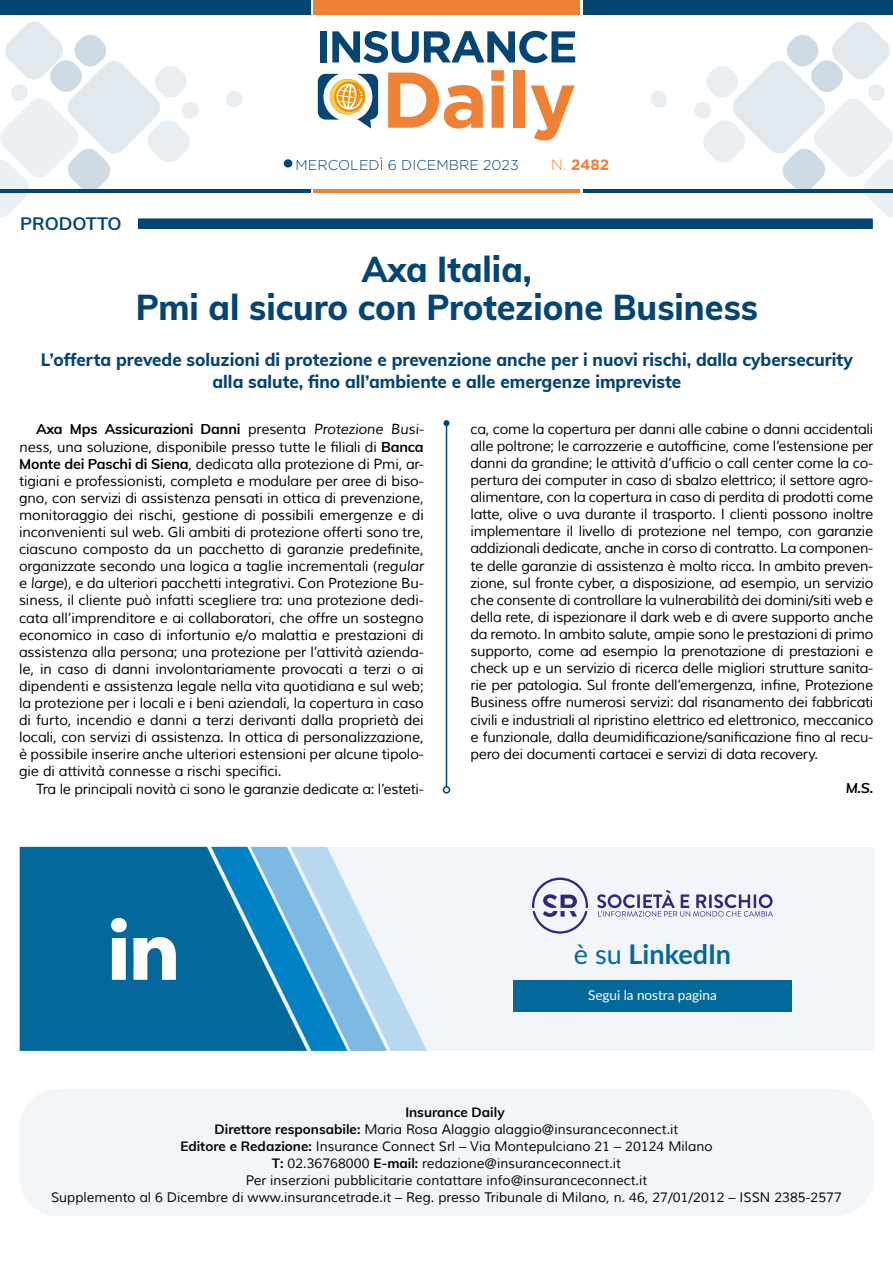
<style>
.page{position:relative;width:893px;height:1263px;background:#fff}
.page>*{position:absolute;margin:0;border:0;box-sizing:border-box;transform-origin:0 0}
.t1{font:800 36px/39px "Muli";color:#054573;text-align:center;scale:.95 1}
.t2{font:700 27px "Lato";color:#04689a}
.t3{font:800 18px/22.5px "Muli";color:#054573;text-align:center;scale:.95 1}
.t4{font:700 18px "Muli";color:#054573}
.t5{font:700 15px "Gotham";color:#f08033}
.t6{font:14.25px/17.1px "Muli";letter-spacing:-.02em;color:#000;text-align:justify}
.t7{font:300 14.25px "Gotham";color:#054573}
.t8{font:italic 700 14.25px "Muli";color:#000}
.t9{font:13.5px "Muli";color:#000}
.t10{font:13.5px "Lato";color:#fff}
.t11{font:700 13.5px "Muli";color:#000}
.s1{font-weight:300}
.s2{font-weight:700}
.s3{font-style:italic}
.s4{font-weight:400}
</style>
<div class="page">
<div style="left:583px;top:0;width:310px;height:15px;background:#054573"></div>
<div style="left:313px;top:0;width:266px;height:15px;background:#f08033"></div>
<hr style="left:583px;top:189px;width:310px;height:3px;background:#054573">
<hr style="left:313px;top:189px;width:266px;height:3px;background:#f08033">
<svg style="left:650px;top:91px;width:17px;height:17px"></svg>
<svg style="left:226px;top:91px;width:17px;height:17px"></svg>
<svg style="left:693px;top:22px;width:200px;height:196px"></svg>
<svg style="left:0;top:22px;width:200px;height:196px"></svg>
<hr style="left:0;top:189px;width:310px;height:3px;background:#054573">
<div style="left:0;top:0;width:310px;height:15px;background:#054573"></div>
<svg style="left:318px;top:74px;width:60px;height:55px"></svg>
<svg style="left:388px;top:73px;width:95px;height:56px"></svg>
<svg style="left:491px;top:70px;width:13px;height:58px"></svg>
<div style="left:513px;top:70px;width:12px;height:58px;background:#f08034"></div>
<svg style="left:531px;top:85px;width:44px;height:56px"></svg>
<div style="left:320px;top:31px;width:6px;height:31px;background:#044574"></div>
<svg style="left:332px;top:31px;width:243px;height:32px"></svg>
<div style="left:284px;top:159px;width:8px;height:8px;background:#054573;border-radius:50%"></div>
<div style="left:19px;top:1089px;width:855px;height:127px;background:#f3f6f8;border-radius:38px"></div>
<hr style="left:446px;top:423px;width:1px;height:364px;background:#054573">
<svg style="left:443px;top:420px;width:6px;height:6px"></svg>
<div style="left:443px;top:786px;width:7px;height:7px;border:2px solid #054573;border-radius:50%"></div>
<div style="left:138px;top:218px;width:735px;height:11px;background:#054573"></div>
<div style="left:20px;top:847px;width:854px;height:203px;background:#f2f6fb"></div>
<div style="left:20px;top:847px;width:191px;height:204px;background:#04689a"></div>
<svg style="left:211px;top:847px;width:216px;height:204px"></svg>
<div style="left:513px;top:980px;width:279px;height:32px;background:#04689a"></div>
<svg style="left:597px;top:890px;width:176px;height:27px"></svg>
<svg style="left:532px;top:877px;width:56px;height:57px"></svg>
<svg style="left:111px;top:918px;width:65px;height:62px"></svg>
<p class="t4" style="left:20px;top:210px;width:103px">PRODOTTO</p>
<p class="t7" style="left:296px;top:157px;width:225px">MERCOLEDÌ 6 DICEMBRE 2023</p>
<p class="t5" style="left:551px;top:156px;width:60px"><span class="s1">N.</span> 2482</p>
<h1 class="t1" style="left:136px;top:247px;width:657px">Axa Italia,<br>Pmi al sicuro con Protezione Business</h1>
<p class="t3" style="left:41px;top:347px;width:856px">L’offerta prevede soluzioni di protezione e prevenzione anche per i nuovi rischi, dalla cybersecurity alla salute, fino all’ambiente e alle emergenze impreviste</p>
<p class="t6" style="left:470px;top:421px;width:404px">ca, come la copertura per danni alle cabine o danni accidentali alle poltrone; le carrozzerie e autofficine, come l’estensione per danni da grandine; le attività d’ufficio o call center come la co&shy;pertura dei computer in caso di sbalzo elettrico; il settore agro&shy;alimentare, con la copertura in caso di perdita di prodotti come latte, olive o uva durante il trasporto. I clienti possono inoltre implementare il livello di protezione nel tempo, con garanzie addizionali dedicate, anche in corso di contratto. La componen&shy;te delle garanzie di assistenza è molto ricca. In ambito preven&shy;zione, sul fronte cyber, a disposizione, ad esempio, un servizio che consente di controllare la vulnerabilità dei domini/siti web e della rete, di ispezionare il dark web e di avere supporto anche da remoto. In ambito salute, ampie sono le prestazioni di primo supporto, come ad esempio la prenotazione di prestazioni e check up e un servizio di ricerca delle migliori strutture sanita&shy;rie per patologia. Sul fronte dell’emergenza, infine, Protezione Business offre numerosi servizi: dal risanamento dei fabbricati civili e industriali al ripristino elettrico ed elettronico, meccanico e funzionale, dalla deumidificazione/sanificazione fino al recu&shy;pero dei documenti cartacei e servizi di data recovery.</p>
<p class="t8" style="left:846px;top:777px;width:29px">M.S.</p>
<p class="t6" style="left:19px;top:421px;width:406px;text-indent:17px"><span class="s2">Axa Mps Assicurazioni Danni</span> presenta <span class="s3">Protezione Busi&shy;ness</span>, una soluzione, disponibile presso tutte le filiali di <span class="s2">Banca Monte dei Paschi di Siena</span>, dedicata alla protezione di Pmi, ar&shy;tigiani e professionisti, completa e modulare per aree di biso&shy;gno, con servizi di assistenza pensati in ottica di prevenzione, monitoraggio dei rischi, gestione di possibili emergenze e di inconvenienti sul web. Gli ambiti di protezione offerti sono tre, ciascuno composto da un pacchetto di garanzie predefinite, organizzate secondo una logica a taglie incrementali (<span class="s3">regular </span>e <span class="s3">large</span>), e da ulteriori pacchetti integrativi. Con Protezione Bu&shy;siness, il cliente può infatti scegliere tra: una protezione dedi&shy;cata all’imprenditore e ai collaboratori, che offre un sostegno economico in caso di infortunio e/o malattia e prestazioni di assistenza alla persona; una protezione per l’attività azienda&shy;le, in caso di danni involontariamente provocati a terzi o ai dipendenti e assistenza legale nella vita quotidiana e sul web; la protezione per i locali e i beni aziendali, la copertura in caso di furto, incendio e danni a terzi derivanti dalla proprietà dei locali, con servizi di assistenza. In ottica di personalizzazione, è possibile inserire anche ulteriori estensioni per alcune tipolo&shy;gie di attività connesse a rischi specifici.</p>
<p class="t6" style="left:36px;top:780px;width:389px">Tra le principali novità ci sono le garanzie dedicate a: l’esteti-</p>
<h2 class="t2" style="left:574px;top:934px;width:159px"><span class="s4">è su</span> LinkedIn</h2>
<p class="t10" style="left:588px;top:985px;width:130px">Segui la nostra pagina</p>
<p class="t11" style="left:405px;top:1102px;width:101px">Insurance Daily</p>
<p class="t9" style="left:215px;top:1121px;width:465px"><span class="s2">Direttore responsabile:</span> Maria Rosa Alaggio alaggio@insuranceconnect.it</p>
<p class="t9" style="left:180px;top:1138px;width:534px"><span class="s2">Editore e Redazione:</span> Insurance Connect Srl – Via Montepulciano 21 – 20124 Milano</p>
<p class="t9" style="left:272px;top:1155px;width:351px"><span class="s2">T:</span> 02.36768000 <span class="s2">E-mail:</span> redazione@insuranceconnect.it</p>
<p class="t9" style="left:246px;top:1172px;width:403px">Per inserzioni pubblicitarie contattare info@insuranceconnect.it</p>
<p class="t9" style="left:51px;top:1189px;width:792px">Supplemento al 6 Dicembre di www.insurancetrade.it – Reg. presso Tribunale di Milano, n. 46, 27/01/2012 – ISSN 2385-2577</p>
</div>
